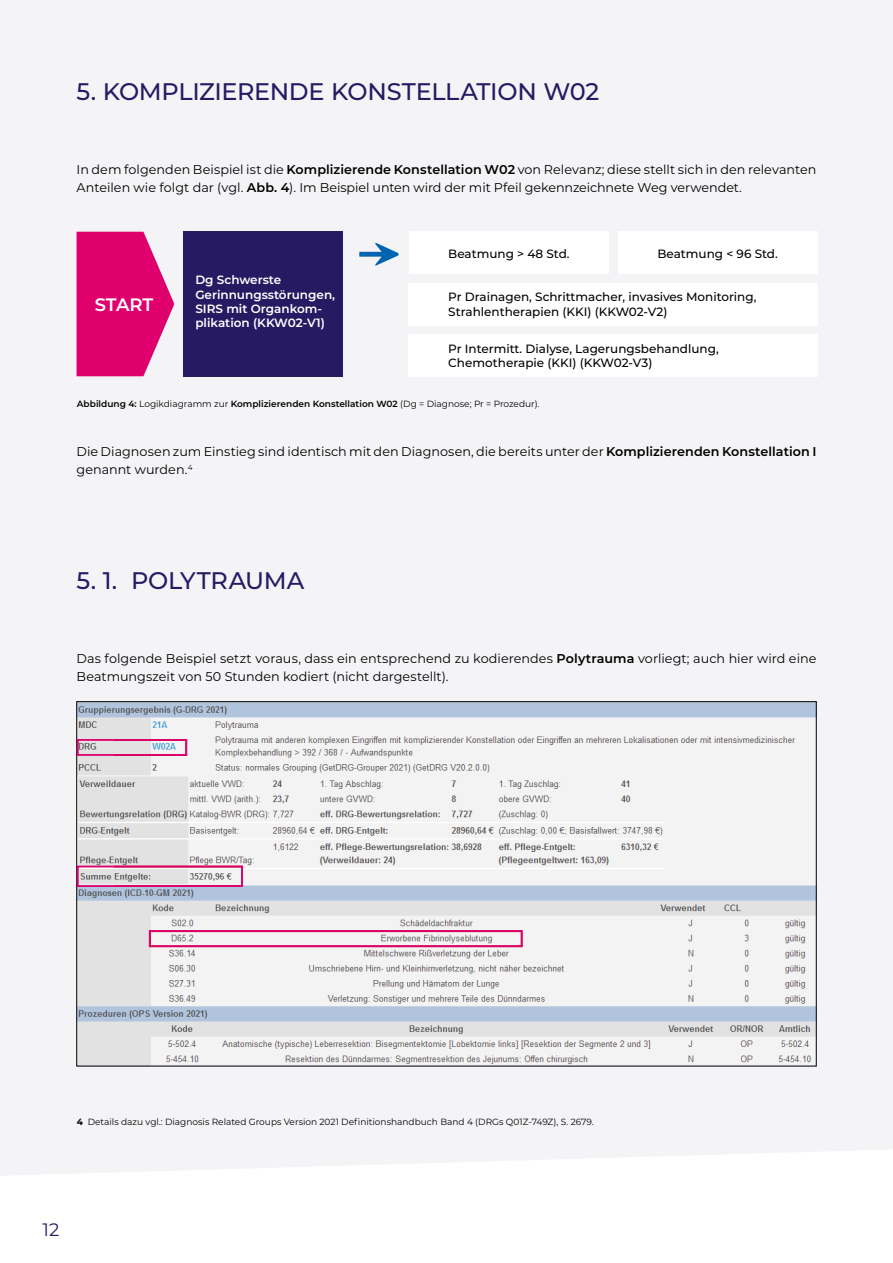
<style>
.page{position:relative;width:893px;height:1263px;background:#fff}
.page>*{position:absolute;margin:0;border:0;box-sizing:border-box;transform-origin:0 0}
.t1{font:700 24.6px "Arial";letter-spacing:.005em;color:#010202}
.HL_15pt{font:500 24px "Montserrat";letter-spacing:-.01em;color:#261b62}
.Copy_9pt{font:600 18px "Montserrat";letter-spacing:-.01em;color:#fff}
.t2{font:18px "Montserrat";color:#261b62}
.Copy_9pt-2{font:12.75px/18px "Montserrat";color:#000}
.Copy_9pt-3{font:500 12px/14.4px "Montserrat";color:#000}
.Copy_9pt-4{font:600 12px/14.4px "Montserrat";color:#fff}
.Copy_9pt-5{font:9px "Montserrat";color:#000}
.Copy_9pt-6{font:600 9px "Montserrat";color:#000}
.s1{font-weight:600}
.s2{font-weight:400}
.s3{font-weight:700}
</style>
<div class="page">
<div style="left:0;top:0;width:893px;height:1175px;background:#f4f4f7"></div>
<img style="left:79px;top:703px;width:735px;height:361px">
<svg style="left:114px;top:742px;width:70px;height:11px"></svg>
<svg style="left:114px;top:868px;width:126px;height:16px"></svg>
<div style="left:183px;top:231px;width:160px;height:146px;background:#261b62"></div>
<div style="left:408px;top:283px;width:410px;height:42px;background:#fff"></div>
<div style="left:408px;top:334px;width:410px;height:43px;background:#fff"></div>
<div style="left:409px;top:231px;width:200px;height:43px;background:#fff"></div>
<div style="left:618px;top:231px;width:200px;height:43px;background:#fff"></div>
<svg style="left:77px;top:232px;width:97px;height:144px;background:#e22583"></svg>
<svg style="left:359px;top:243px;width:40px;height:23px"></svg>
<div style="left:77px;top:739px;width:110px;height:17px;border:2px solid #df006e"></div>
<div style="left:77px;top:865px;width:166px;height:22px;border:2px solid #df006e"></div>
<div style="left:149px;top:930px;width:374px;height:17px;border:2px solid #df006e"></div>
<p class="HL_15pt" style="left:77px;top:74px;width:524px">5. KOMPLIZIERENDE KONSTELLATION W02</p>
<p class="Copy_9pt-2" style="left:77px;top:160px;width:741px">In dem folgenden Beispiel ist die <span class="s1">Komplizierende Konstellation W02</span> von Relevanz; diese stellt sich in den relevanten<br>Anteilen wie folgt dar (vgl. <span class="s1">Abb. 4</span>). Im Beispiel unten wird der mit Pfeil gekennzeichnete Weg verwendet.</p>
<p class="t1" style="left:101px;top:175px;width:439px">5. Komplizierende Konstellation W02</p>
<p class="Copy_9pt" style="left:95px;top:292px;width:60px">START</p>
<p class="Copy_9pt-4" style="left:195px;top:272px;width:141px">Dg Schwerste<br>Gerinnungsstörungen,</p>
<p class="Copy_9pt-4" style="left:195px;top:301px;width:128px">SIRS mit Organkom-</p>
<p class="Copy_9pt-4" style="left:195px;top:315px;width:131px">plikation (KKW02-V1)</p>
<p class="Copy_9pt-3" style="left:448px;top:246px;width:123px">Beatmung &gt; 48 Std.</p>
<p class="Copy_9pt-3" style="left:448px;top:289px;width:310px">Pr Drainagen, Schrittmacher, invasives Monitoring,<br>Strahlentherapien (KKI) (KKW02-V2)</p>
<p class="Copy_9pt-3" style="left:448px;top:341px;width:272px">Pr Intermitt. Dialyse, Lagerungsbehandlung,<br>Chemotherapie (KKI) (KKW02-V3)</p>
<p class="Copy_9pt-3" style="left:657px;top:246px;width:122px">Beatmung &lt; 96 Std.</p>
<p class="Copy_9pt-6" style="left:77px;top:397px;width:464px">Abbildung 4: <span class="s2">Logikdiagramm zur</span> Komplizierenden Konstellation W02 <span class="s2">(Dg = Diagnose; Pr = Prozedur).</span></p>
<p class="Copy_9pt-2" style="left:77px;top:442px;width:741px">Die Diagnosen zum Einstieg sind identisch mit den Diagnosen, die bereits unter der <span class="s1">Komplizierenden Konstellation I </span>genannt wurden.<sup>4</sup></p>
<p class="HL_15pt" style="left:77px;top:563px;width:229px">5. 1. POLYTRAUMA</p>
<p class="Copy_9pt-2" style="left:77px;top:649px;width:741px">Das folgende Beispiel setzt voraus, dass ein entsprechend zu kodierendes <span class="s1">Polytrauma</span> vorliegt; auch hier wird eine<br>Beatmungszeit von 50 Stunden kodiert (nicht dargestellt).</p>
<p class="Copy_9pt-5" style="left:77px;top:1115px;width:518px"><span class="s3">4</span> Details dazu vgl.: Diagnosis Related Groups Version 2021 Definitionshandbuch Band 4 (DRGs Q01Z-749Z), S. 2679.</p>
<p class="t2" style="left:43px;top:1217px;width:18px">12</p>
</div>
